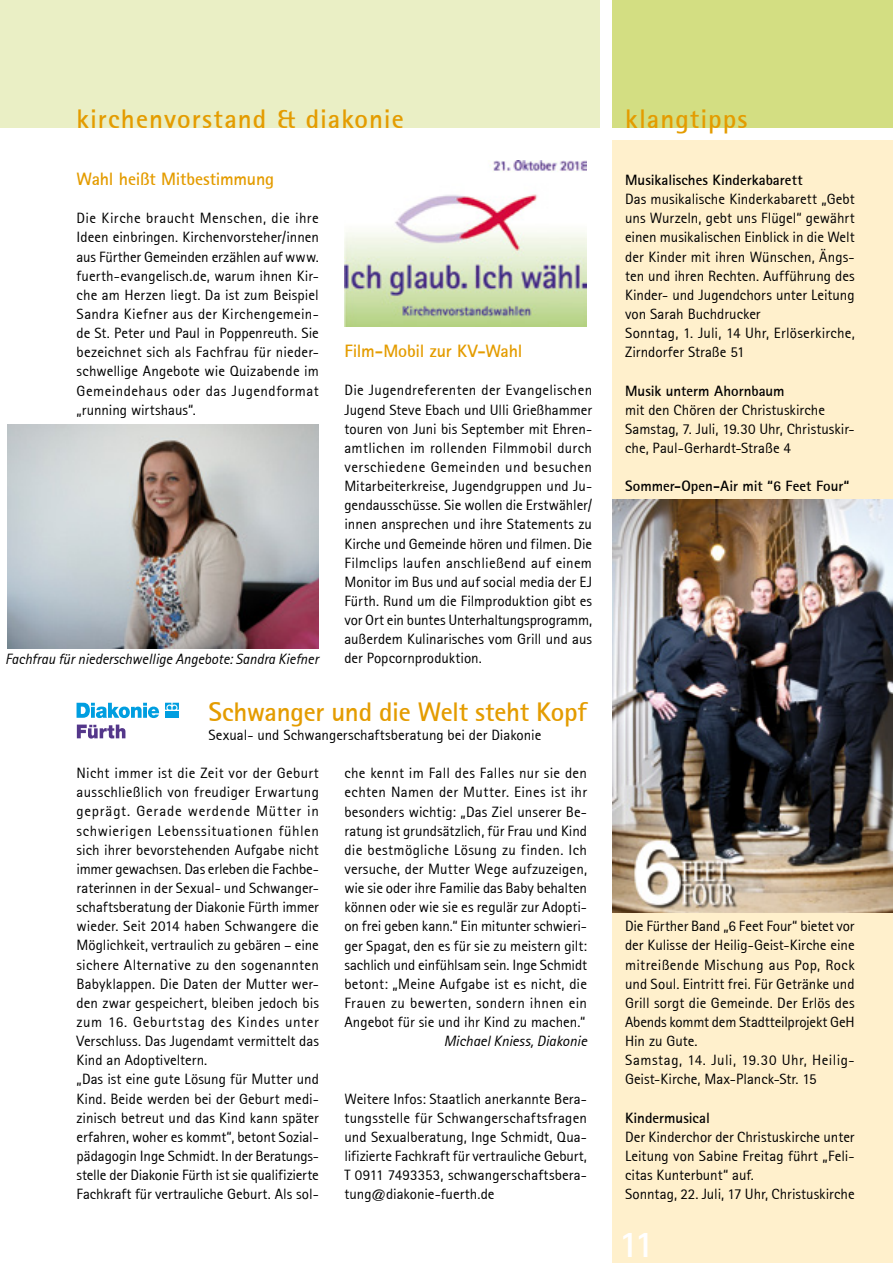
<style>
.page{position:relative;width:893px;height:1263px;background:#fff}
.page>*{position:absolute;margin:0;border:0;box-sizing:border-box;transform-origin:0 0}
.t1{font:37.5px "Rotis Sans Serif Bold 65";color:#fff}
.t2{font:27px "Rotis Sans Serif Bold 65";letter-spacing:.03em;color:#e49c00}
.t3{font:27px "Rotis Sans Serif Bold 65";letter-spacing:-.015em;color:#e49c00}
.t4{font:18px "Rotis Sans Serif Bold 65";letter-spacing:-.015em;color:#e49c00}
.t5{font:15px/19.2px "Rotis Sans Serif 55";color:#000}
.t6{font:15px "Rotis Sans Serif Bold 65";color:#000}
.t7{font:15px "Rotis Sans Serif Italic 56";color:#000}
</style>
<div class="page">
<div style="left:612px;top:0;width:281px;height:128px;background:#d3de82"></div>
<div style="left:0;top:0;width:600px;height:128px;background:#eaefc5"></div>
<div style="left:612px;top:140px;width:281px;height:1123px;background:#fff0cc"></div>
<img style="left:344px;top:161px;width:243px;height:165px">
<img style="left:7px;top:424px;width:312px;height:224px">
<svg style="left:77px;top:703px;width:82px;height:15px"></svg>
<svg style="left:165px;top:703px;width:14px;height:7px"></svg>
<div style="left:165px;top:711px;width:6px;height:7px;background:#009ee0"></div>
<div style="left:173px;top:711px;width:6px;height:7px;background:#009ee0"></div>
<svg style="left:77px;top:724px;width:48px;height:15px"></svg>
<img style="left:612px;top:499px;width:281px;height:413px">
<h2 class="t2" style="left:77px;top:101px;width:329px">kirchenvorstand &amp; diakonie</h2>
<h2 class="t2" style="left:625px;top:101px;width:124px">klangtipps</h2>
<p class="t4" style="left:77px;top:167px;width:199px">Wahl heißt Mitbestimmung</p>
<p class="t5" style="left:77px;top:208px;width:244px;text-align:justify">Die Kirche braucht Menschen, die ihre Ideen einbringen. Kirchenvorsteher/innen aus Fürther Gemeinden erzählen auf www. fuerth-evangelisch.de, warum ihnen Kir&shy;che am Herzen liegt. Da ist zum Beispiel Sandra Kiefner aus der Kirchengemein&shy;de St. Peter und Paul in Poppenreuth. Sie bezeichnet sich als Fachfrau für nieder&shy;schwellige Angebote wie Quizabende im Gemeindehaus oder das Jugendformat „running wirtshaus“.</p>
<p class="t6" style="left:625px;top:170px;width:179px">Musikalisches Kinderkabarett</p>
<p class="t5" style="left:625px;top:189px;width:231px">Das musikalische Kinderkabarett „Gebt uns Wurzeln, gebt uns Flügel“ gewährt einen musikalischen Einblick in die Welt der Kinder mit ihren Wünschen, Ängs&shy;ten und ihren Rechten. Aufführung des Kinder- und Jugendchors unter Leitung von Sarah Buchdrucker<br>Sonntag, 1. Juli, 14 Uhr, Erlöserkirche, Zirndorfer Straße 51</p>
<p class="t6" style="left:625px;top:381px;width:161px">Musik unterm Ahornbaum</p>
<p class="t5" style="left:625px;top:400px;width:231px">mit den Chören der Christuskirche<br>Samstag, 7. Juli, 19.30 Uhr, Christuskir&shy;che, Paul-Gerhardt-Straße 4</p>
<p class="t6" style="left:625px;top:477px;width:226px">Sommer-Open-Air mit “6 Feet Four“</p>
<p class="t4" style="left:344px;top:340px;width:179px">Film-Mobil zur KV-Wahl</p>
<p class="t5" style="left:344px;top:381px;width:249px;text-align:justify">Die Jugendreferenten der Evangelischen Jugend Steve Ebach und Ulli Grießhammer touren von Juni bis September mit Ehren&shy;amtlichen im rollenden Filmmobil durch verschiedene Gemeinden und besuchen Mitarbeiterkreise, Jugendgruppen und Ju&shy;gendausschüsse. Sie wollen die Erstwähler/ innen ansprechen und ihre Statements zu Kirche und Gemeinde hören und filmen. Die Filmclips laufen anschließend auf einem Monitor im Bus und auf social media der EJ Fürth. Rund um die Filmproduktion gibt es vor Ort ein buntes Unterhaltungsprogramm, außerdem Kulinarisches vom Grill und aus</p>
<p class="t7" style="left:5px;top:650px;width:315px">Fachfrau für niederschwellige Angebote: Sandra Kiefner</p>
<p class="t5" style="left:344px;top:649px;width:139px">der Popcornproduktion.</p>
<h2 class="t3" style="left:208px;top:694px;width:380px">Schwanger und die Welt steht Kopf</h2>
<p class="t5" style="left:208px;top:725px;width:335px">Sexual- und Schwangerschaftsberatung bei der Diakonie</p>
<p class="t5" style="left:77px;top:763px;width:244px">Nicht immer ist die Zeit vor der Geburt ausschließlich von freudiger Erwartung geprägt. Gerade werdende Mütter in schwierigen Lebenssituationen fühlen sich ihrer bevorstehenden Aufgabe nicht immer gewachsen. Das erleben die Fachbe&shy;raterinnen in der Sexual- und Schwanger&shy;schaftsberatung der Diakonie Fürth immer wieder. Seit 2014 haben Schwangere die Möglichkeit, vertraulich zu gebären – eine sichere Alternative zu den sogenannten Babyklappen. Die Daten der Mutter wer&shy;den zwar gespeichert, bleiben jedoch bis zum 16. Geburtstag des Kindes unter Verschluss. Das Jugendamt vermittelt das Kind an Adoptiveltern.<br>„Das ist eine gute Lösung für Mutter und Kind. Beide werden bei der Geburt medi&shy;zinisch betreut und das Kind kann später erfahren, woher es kommt“, betont Sozial&shy;pädagogin Inge Schmidt. In der Beratungs&shy;stelle der Diakonie Fürth ist sie qualifizierte Fachkraft für vertrauliche Geburt. Als sol-</p>
<p class="t5" style="left:344px;top:763px;width:244px;text-align:justify">che kennt im Fall des Falles nur sie den echten Namen der Mutter. Eines ist ihr besonders wichtig: „Das Ziel unserer Be&shy;ratung ist grundsätzlich, für Frau und Kind die bestmögliche Lösung zu finden. Ich versuche, der Mutter Wege aufzuzeigen, wie sie oder ihre Familie das Baby behalten können oder wie sie es regulär zur Adopti&shy;on frei geben kann.“ Ein mitunter schwieri&shy;ger Spagat, den es für sie zu meistern gilt: sachlich und einfühlsam sein. Inge Schmidt betont: „Meine Aufgabe ist es nicht, die Frauen zu bewerten, sondern ihnen ein Angebot für sie und ihr Kind zu machen.“</p>
<p class="t7" style="left:444px;top:1032px;width:145px">Michael Kniess, Diakonie</p>
<p class="t5" style="left:344px;top:1089px;width:244px;text-align:justify">Weitere Infos: Staatlich anerkannte Bera&shy;tungsstelle für Schwangerschaftsfragen und Sexualberatung, Inge Schmidt, Qua&shy;lifizierte Fachkraft für vertrauliche Geburt, T 0911 7493353, schwangerschaftsbera&shy;tung@diakonie-fuerth.de</p>
<p class="t5" style="left:625px;top:916px;width:231px">Die Fürther Band „6 Feet Four“ bietet vor der Kulisse der Heilig-Geist-Kirche eine mitreißende Mischung aus Pop, Rock und Soul. Eintritt frei. Für Getränke und Grill sorgt die Gemeinde. Der Erlös des Abends kommt dem Stadtteilprojekt GeH Hin zu Gute.<br>Samstag, 14. Juli, 19.30 Uhr, Heilig-Geist-Kirche, Max-Planck-Str. 15</p>
<p class="t6" style="left:625px;top:1108px;width:86px">Kindermusical</p>
<p class="t5" style="left:625px;top:1127px;width:231px">Der Kinderchor der Christuskirche unter Leitung von Sabine Freitag führt „Feli&shy;citas Kunterbunt“ auf.<br>Sonntag, 22. Juli, 17 Uhr, Christuskirche</p>
<h1 class="t1" style="left:619px;top:1220px;width:37px">11</h1>
</div>
